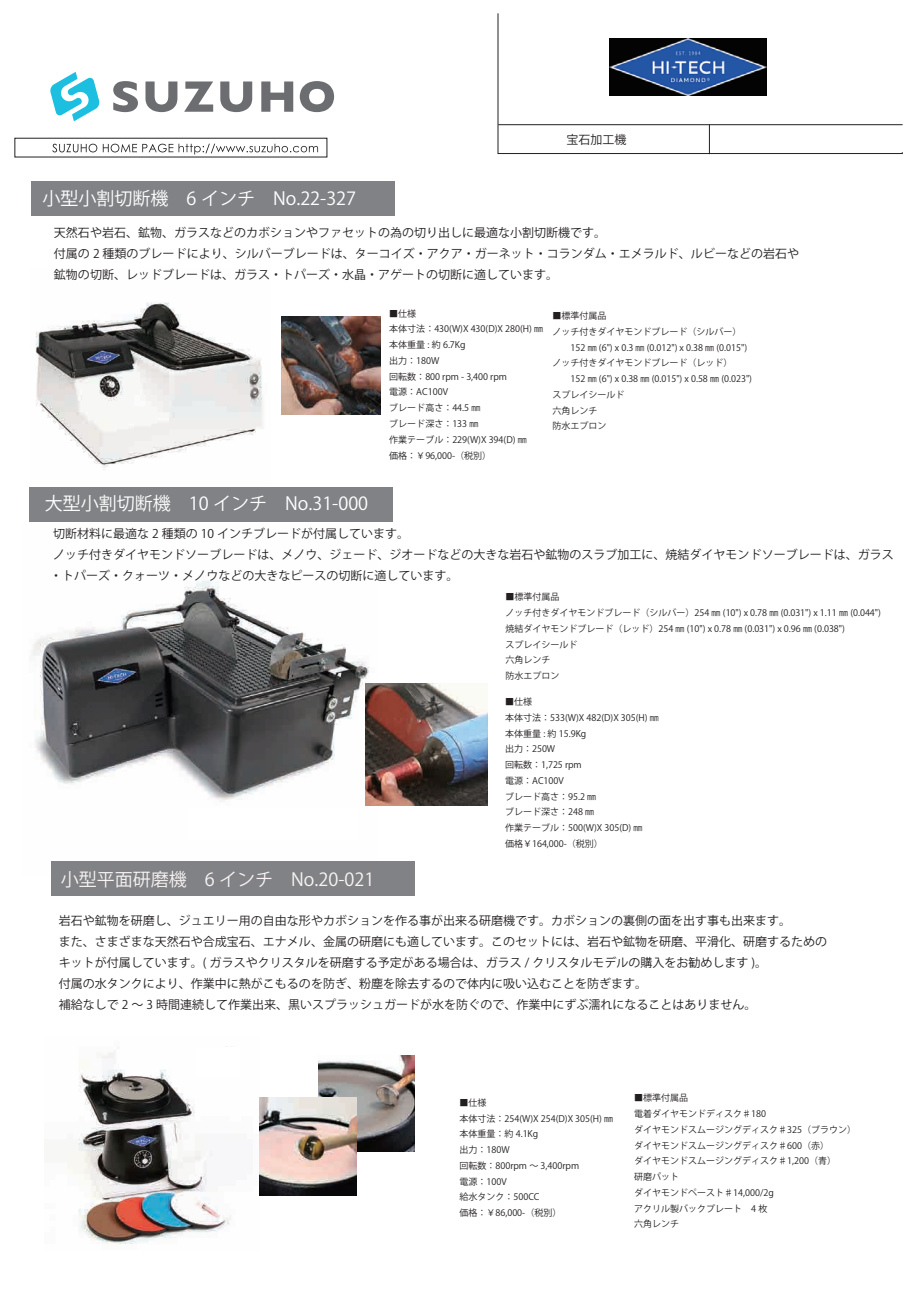
<style>
.page{position:relative;width:919px;height:1289px;background:#fff}
.page>*{position:absolute;margin:0;border:0;box-sizing:border-box;transform-origin:0 0}
.t1{font:18px "Koz Go Pr 6 N";color:#fff}
.t2{font:18px "Koz Go Pr 6 N";color:#f9f3f3}
.t3{font:12px/21px "Koz Go Pr 6 N";color:#231f20}
.t4{font:9px/15.8px "Koz Go Pr 6 N";color:#231f20}
</style>
<div class="page">
<img style="left:32px;top:581px;width:345px;height:225px">
<img style="left:35px;top:302px;width:228px;height:168px">
<div style="left:31px;top:181px;width:364px;height:35px;background:#808285"></div>
<div style="left:29px;top:487px;width:364px;height:34px;background:#808285"></div>
<img style="left:282px;top:316px;width:98px;height:98px">
<svg style="left:497px;top:13px;width:405px;height:141px"></svg>
<svg style="left:113px;top:81px;width:25px;height:31px"></svg>
<svg style="left:145px;top:81px;width:32px;height:31px"></svg>
<svg style="left:184px;top:81px;width:29px;height:31px"></svg>
<svg style="left:220px;top:81px;width:32px;height:31px"></svg>
<svg style="left:261px;top:81px;width:32px;height:31px"></svg>
<svg style="left:300px;top:81px;width:34px;height:31px"></svg>
<svg style="left:50px;top:72px;width:50px;height:49px"></svg>
<svg style="left:52px;top:144px;width:45px;height:8px"></svg>
<svg style="left:103px;top:144px;width:215px;height:10px"></svg>
<hr style="left:498px;top:124px;width:404px;height:1px;background:#231f20">
<img style="left:365px;top:683px;width:122px;height:122px">
<img style="left:609px;top:38px;width:157px;height:57px">
<img style="left:67px;top:1046px;width:167px;height:198px">
<div style="left:196px;top:1047px;width:44px;height:29px;background:#fff"></div>
<div style="left:51px;top:861px;width:363px;height:34px;background:#808285"></div>
<img style="left:319px;top:1055px;width:95px;height:96px">
<img style="left:259px;top:1097px;width:98px;height:98px">
<h1 class="t1" style="left:42px;top:188px;width:315px">小型小割切断機　6 インチ　No.22-327</h1>
<h2 class="t3" style="left:566px;top:129px;width:61px">宝石加工機</h2>
<h2 class="t3" style="left:54px;top:222px;width:746px">天然石や岩石、鉱物、ガラスなどのカボションやファセットの為の切り出しに最適な小割切断機です。<br>付属の 2 種類のブレードにより、シルバーブレードは、ターコイズ・アクア・ガーネット・コランダム・エメラルド、ルビーなどの岩石や鉱物の切断、レッドブレードは、ガラス・トパーズ・水晶・アゲートの切断に適しています。</h2>
<h1 class="t1" style="left:45px;top:493px;width:325px">大型小割切断機　10 インチ　No.31-000</h1>
<p class="t4" style="left:389px;top:306px;width:155px">■仕様<br>本体寸法：430(W)X 430(D)X 280(H) ㎜本体重量 : 約 6.7Kg<br>出力：180W<br>回転数：800 rpm - 3,400 rpm<br>電源：AC100V<br>ブレード高さ：44.5 ㎜<br>ブレード深さ：133 ㎜<br>作業テーブル：229(W)X 394(D) ㎜<br>価格：￥96,000-（税別）</p>
<p class="t4" style="left:552px;top:308px;width:201px">■標準付属品<br>ノッチ付きダイヤモンドブレード（シルバー）　　152 ㎜ (6") x 0.3 ㎜ (0.012") x 0.38 ㎜ (0.015")ノッチ付きダイヤモンドブレード（レッド）<br>　　152 ㎜ (6") x 0.38 ㎜ (0.015") x 0.58 ㎜ (0.023")スプレイシールド<br>六角レンチ<br>防水エプロン</p>
<h2 class="t3" style="left:50px;top:523px;width:845px">切断材料に最適な 2 種類の 10 インチブレードが付属しています。<br>ノッチ付きダイヤモンドソーブレードは、メノウ、ジェード、ジオードなどの大きな岩石や鉱物のスラブ加工に、焼結ダイヤモンドソーブレードは、ガラス・トパーズ・クォーツ・メノウなどの大きなピースの切断に適しています。</h2>
<p class="t4" style="left:505px;top:589px;width:377px">■標準付属品<br>ノッチ付きダイヤモンドブレード（シルバー）254 ㎜ (10") x 0.78 ㎜ (0.031") x 1.11 ㎜ (0.044")焼結ダイヤモンドブレード（レッド）254 ㎜ (10") x 0.78 ㎜ (0.031") x 0.96 ㎜ (0.038")<br>スプレイシールド<br>六角レンチ<br>防水エプロン</p>
<h1 class="t2" style="left:61px;top:869px;width:315px">小型平面研磨機　6 インチ　No.20-021</h1>
<p class="t4" style="left:505px;top:694px;width:155px">■仕様<br>本体寸法：533(W)X 482(D)X 305(H) ㎜本体重量 : 約 15.9Kg<br>出力：250W<br>回転数：1,725 rpm<br>電源：AC100V<br>ブレード高さ：95.2 ㎜<br>ブレード深さ：248 ㎜<br>作業テーブル：500(W)X 305(D) ㎜<br>価格￥164,000-（税別）</p>
<p class="t3" style="left:59px;top:910px;width:770px">岩石や鉱物を研磨し、ジュエリー用の自由な形やカボションを作る事が出来る研磨機です。カボションの裏側の面を出す事も出来ます。<br>また、さまざまな天然石や合成宝石、エナメル、金属の研磨にも適しています。このセットには、岩石や鉱物を研磨、平滑化、研磨するためのキットが付属しています。( ガラスやクリスタルを研磨する予定がある場合は、ガラス / クリスタルモデルの購入をお勧めします )。<br>付属の水タンクにより、作業中に熱がこもるのを防ぎ、粉塵を除去するので体内に吸い込むことを防ぎます。<br>補給なしで 2 ～ 3 時間連続して作業出来、黒いスプラッシュガードが水を防ぐので、作業中にずぶ濡れになることはありません。</p>
<p class="t4" style="left:459px;top:1094px;width:155px">■仕様<br>本体寸法：254(W)X 254(D)X 305(H) ㎜本体重量：約 4.1Kg<br>出力：180W<br>回転数：800rpm ～ 3,400rpm<br>電源：100V<br>給水タンク：500CC<br>価格：￥86,000-（税別）</p>
<p class="t4" style="left:634px;top:1090px;width:223px">■標準付属品<br>電着ダイヤモンドディスク♯180<br>ダイヤモンドスムージングディスク♯325（ブラウン）ダイヤモンドスムージングディスク♯600（赤）<br>ダイヤモンドスムージングディスク♯1,200（青）<br>研磨パット<br>ダイヤモンドペースト♯14,000/2g<br>アクリル製バックプレート　4 枚<br>六角レンチ</p>
</div>
